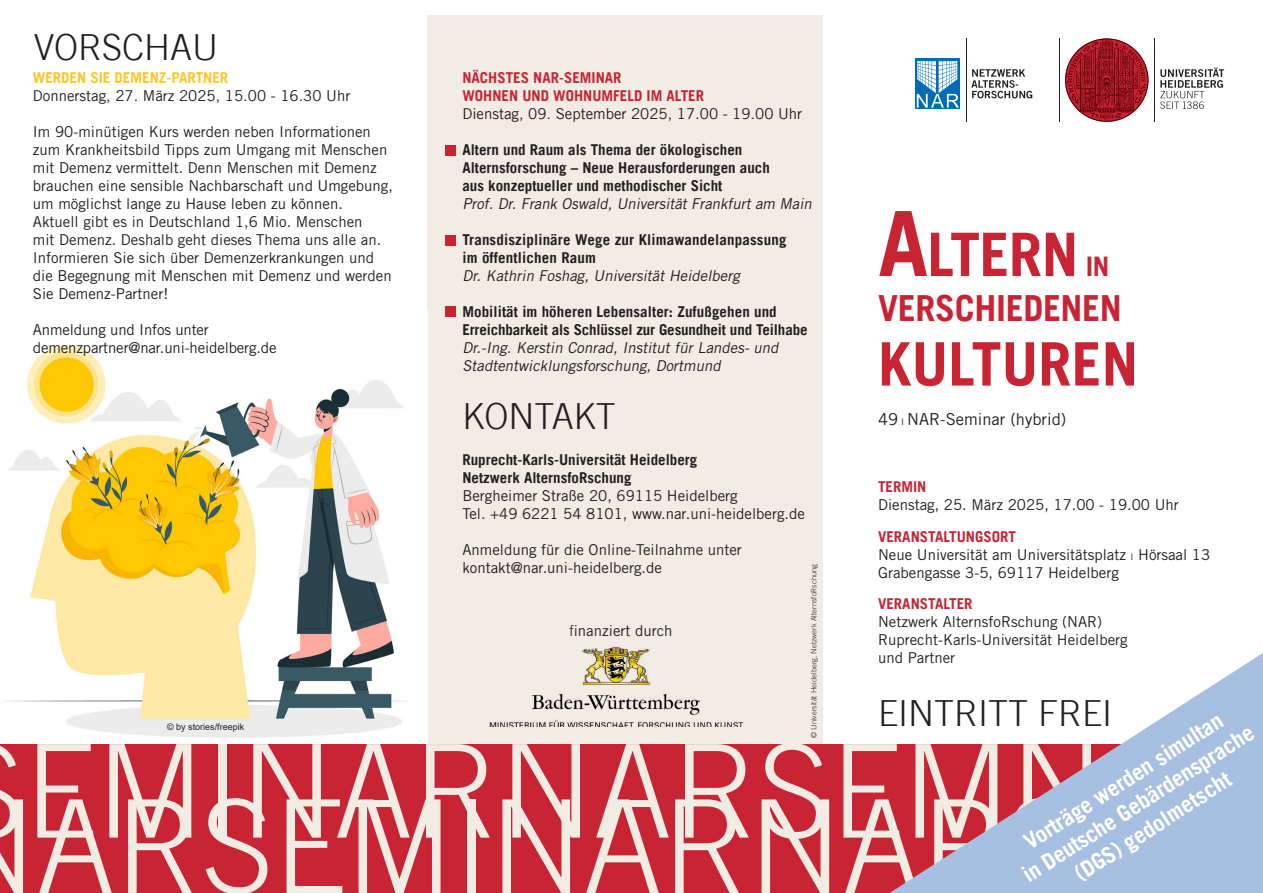
<style>
.page{position:relative;width:1263px;height:893px;background:#fff}
.page>*{position:absolute;margin:0;border:0;box-sizing:border-box;transform-origin:0 0}
._01_Headline_24pt{font:300 129.45px "Trade Gothic LT Std";color:#f1ece4}
._01_Headline_24pt_ro{font:700 60px "Trade Gothic LT";color:#c82434}
._01_Headline_24pt-2{font:300 36px "Trade Gothic LT";color:#231f20}
._01_Headline_24pt_ro-2{font:700 36px "Trade Gothic LT";letter-spacing:-.01em;color:#c82434}
._01_Headline_24pt_ro-3{font:700 27px "Trade Gothic LT";color:#c82434}
.t1{font:700 22.5px "Trade Gothic LT";color:#fff}
._01_Headline_24pt_ro-4{font:16.5px "Trade Gothic LT Std";color:#231f20}
._01_Headline_24pt-3{font:15px/18px "Trade Gothic LT Std";color:#231f20}
.t2{font:700 15px/18px "Trade Gothic LT";color:#231f20}
._01_Headline_24pt_ro-5{font:15px/18px "Trade Gothic LT Std";color:#231f20}
.t3{font:700 15px/18px "Trade Gothic LT";color:#c82434}
._01_Headline_24pt-4{font:15px/18px "Trade Gothic LT";color:#231f20}
._03_Bodycopy_9_5pt_f{font:15px "Trade Gothic LT Std";color:#231f20}
.t4{font:9px "Arial";color:#231f20}
.t5{font:300 7.5px "Trade Gothic LT Std";letter-spacing:.01em;color:#231f20}
.s1{font-weight:400;color:#231f20}
.s2{color:#c82434}
.s3{font-family:"Trade Gothic LT Std";font-weight:400;font-style:italic}
.s4{font-weight:700;color:#fec627}
.s5{font-size:90px}
.s6{font-size:9px}
.s7{font-family:"Trade Gothic LT";font-weight:700}
.s8{font-family:"Trade Gothic LT";font-weight:700;color:#c82434}
.s9{font-family:"Trade Gothic LT";font-weight:300}
</style>
<div class="page">
<div style="left:427px;top:15px;width:396px;height:794px;background:#f1ece4"></div>
<img style="left:7px;top:345px;width:398px;height:393px">
<img style="left:490px;top:647px;width:253px;height:79px">
<svg style="left:1160px;top:68px;width:64px;height:41px"></svg>
<hr style="left:1154px;top:38px;width:1px;height:84px;background:#231f20">
<svg style="left:1065px;top:38px;width:83px;height:84px"></svg>
<svg style="left:971px;top:69px;width:61px;height:29px"></svg>
<svg style="left:915px;top:59px;width:45px;height:50px"></svg>
<svg style="left:917px;top:61px;width:42px;height:47px"></svg>
<hr style="left:1060px;top:38px;width:1px;height:84px;background:#231f20">
<hr style="left:966px;top:38px;width:1px;height:84px;background:#231f20">
<div style="left:0;top:744px;width:1244px;height:149px;background:#c82434"></div>
<svg style="left:890px;top:653px;width:373px;height:240px"></svg>
<div style="left:445px;top:307px;width:11px;height:10px;background:#c82434"></div>
<div style="left:445px;top:145px;width:11px;height:10px;background:#c82434"></div>
<div style="left:445px;top:235px;width:11px;height:11px;background:#c82434"></div>
<p class="_01_Headline_24pt-2" style="left:34px;top:26px;width:186px">VORSCHAU</p>
<p class="t3" style="left:462px;top:68px;width:341px;text-indent:-18px">■ NÄCHSTES NAR-SEMINAR<br>WOHNEN UND WOHNUMFELD IM ALTER<br><span class="s1">Dienstag, 09. September 2025, 17.00 - 19.00 Uhr</span></p>
<p class="t2" style="left:462px;top:140px;width:354px;text-indent:-18px"><span class="s2">■</span> Altern und Raum als Thema der ökologischen Alternsforschung – Neue Herausforderungen auch<br>aus konzeptueller und methodischer Sicht<br><span class="s3">Prof. Dr. Frank Oswald, Universität Frankfurt am Main</span></p>
<p class="t2" style="left:462px;top:230px;width:326px;text-indent:-18px"><span class="s2">■</span> Transdisziplinäre Wege zur Klimawandelanpassung im öffentlichen Raum<br><span class="s3">Dr. Kathrin Foshag, Universität Heidelberg</span></p>
<p class="t2" style="left:462px;top:302px;width:347px;text-indent:-18px"><span class="s2">■</span> Mobilität im höheren Lebensalter: Zufußgehen und Erreichbarkeit als Schlüssel zur Gesundheit und Teilhabe <span class="s3">Dr.-Ing. Kerstin Conrad, Institut für Landes- und Stadtentwicklungsforschung, Dortmund</span></p>
<p class="_01_Headline_24pt-4" style="left:33px;top:68px;width:319px"><span class="s4">WERDEN SIE DEMENZ-PARTNER<br></span>Donnerstag, 27. März 2025, 15.00 - 16.30 Uhr</p>
<p class="_01_Headline_24pt-3" style="left:33px;top:122px;width:362px">Im 90-minütigen Kurs werden neben Informationen zum Krankheitsbild Tipps zum Umgang mit Menschen mit Demenz vermittelt. Denn Menschen mit Demenz brauchen eine sensible Nachbarschaft und Umgebung, um möglichst lange zu Hause leben zu können.<br>Aktuell gibt es in Deutschland 1,6 Mio. Menschen<br>mit Demenz. Deshalb geht dieses Thema uns alle an.<br>Informieren Sie sich über Demenzerkrankungen und die Begegnung mit Menschen mit Demenz und werden Sie Demenz-Partner!</p>
<p class="_01_Headline_24pt-3" style="left:33px;top:320px;width:245px">Anmeldung und Infos unter demenzpartner@nar.uni-heidelberg.de</p>
<p class="_01_Headline_24pt_ro" style="left:878px;top:218px;width:202px"><span class="s5">A</span>LTERN</p>
<p class="_01_Headline_24pt_ro-3" style="left:1086px;top:250px;width:25px">IN</p>
<p class="_01_Headline_24pt_ro-2" style="left:878px;top:286px;width:245px">VERSCHIEDENEN</p>
<p class="_01_Headline_24pt_ro" style="left:878px;top:327px;width:262px">KULTUREN</p>
<p class="_01_Headline_24pt_ro-4" style="left:878px;top:409px;width:190px">49 <span class="s6">I</span> NAR-Seminar (hybrid)</p>
<p class="_01_Headline_24pt-2" style="left:462px;top:395px;width:155px">KONTAKT</p>
<p class="_01_Headline_24pt-3" style="left:462px;top:451px;width:344px"><span class="s7">Ruprecht-Karls-Universität Heidelberg<br>Netzwerk AlternsfoRschung<br></span>Bergheimer Straße 20, 69115 Heidelberg<br>Tel. +49 6221 54 8101, www.nar.uni-heidelberg.de</p>
<p class="_01_Headline_24pt-3" style="left:462px;top:541px;width:281px">Anmeldung für die Online-Teilnahme unter kontakt@nar.uni-heidelberg.de</p>
<p class="_01_Headline_24pt_ro-5" style="left:878px;top:478px;width:302px"><span class="s8">TERMIN<br></span>Dienstag, 25. März 2025, 17.00 - 19.00 Uhr</p>
<p class="_01_Headline_24pt_ro-5" style="left:878px;top:527px;width:334px"><span class="s8">VERANSTALTUNGSORT<br></span>Neue Universität am Universitätsplatz <span class="s6">I</span> Hörsaal 13<br>Grabengasse 3-5, 69117 Heidelberg</p>
<p class="_01_Headline_24pt_ro-5" style="left:878px;top:595px;width:251px"><span class="s8">VERANSTALTER<br></span>Netzwerk AlternsfoRschung (NAR)<br>Ruprecht-Karls-Universität Heidelberg und Partner</p>
<p class="t5" style="left:809px;top:738px;width:176px;rotate:-90deg">© Universität Heidelberg, Netzwerk AlternsfoRschung</p>
<p class="_03_Bodycopy_9_5pt_f" style="left:570px;top:622px;width:104px"><span class="s9">f</span>inanziert durch</p>
<p class="_01_Headline_24pt-2" style="left:878px;top:692px;width:236px">EINTRITT FREI</p>
<p class="t1" style="left:1019px;top:832px;width:233px;rotate:-33deg">Vorträge werden simultan</p>
<p class="t4" style="left:167px;top:720px;width:79px">© by stories/freepik</p>
<p class="t1" style="left:1017px;top:865px;width:272px;rotate:-33deg">in Deutsche Gebärdensprache</p>
<p class="_01_Headline_24pt" style="left:24px;top:715px;width:1246px">EMINARNARSEMNAR</p>
<p class="t1" style="left:1069px;top:864px;width:183px;rotate:-33deg">(DGS) gedolmetscht</p>
<p class="_01_Headline_24pt" style="left:36px;top:770px;width:1225px">ARSEMINARNARSEM</p>
</div>
